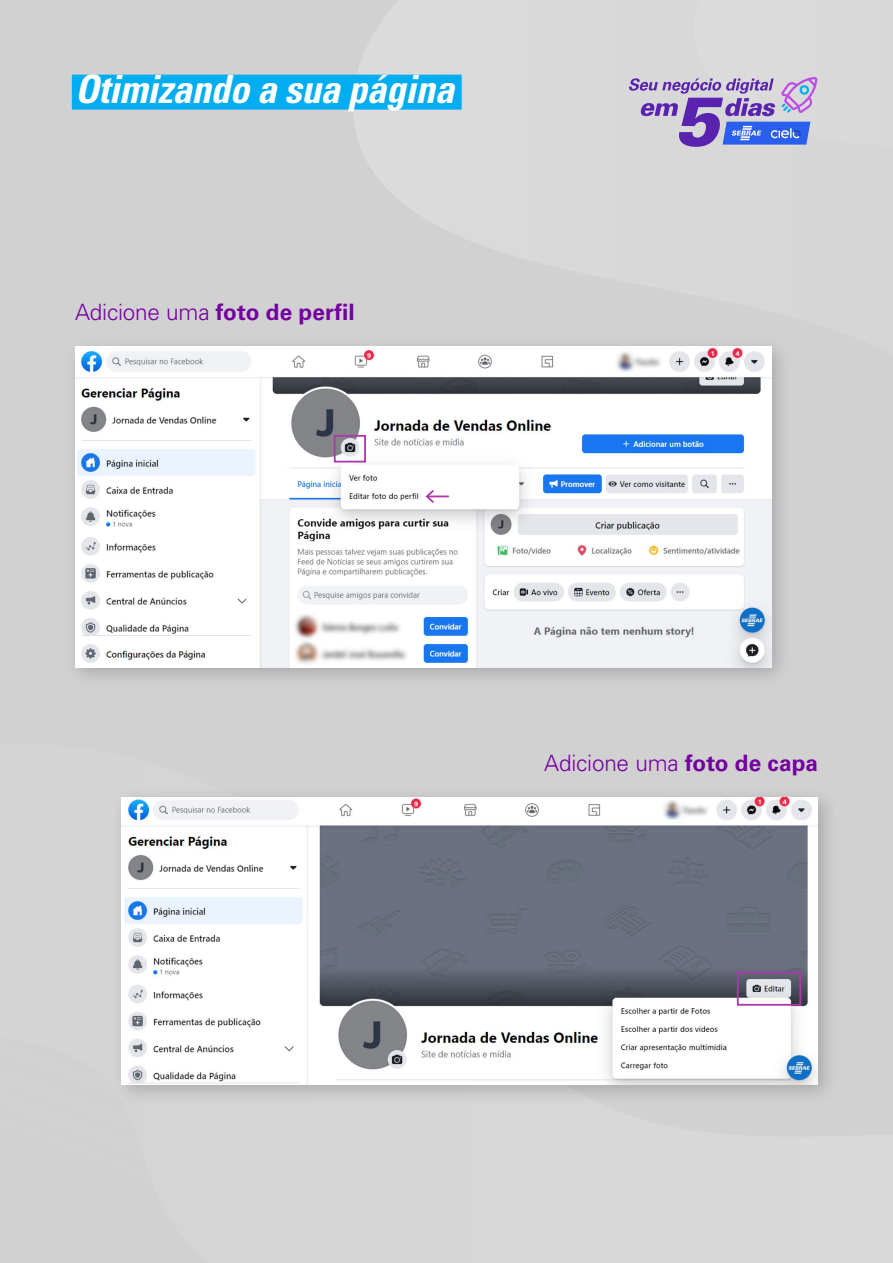
<style>
.page{position:relative;width:893px;height:1263px;background:#d1d1d1}
.page>*{position:absolute;margin:0;border:0;box-sizing:border-box;transform-origin:0 0}
.t1{font:italic 700 condensed 39px "Univers LT Std";letter-spacing:-.01em;color:#fff}
.t2{font:700 22.5px "Univers LT Std";letter-spacing:.005em;color:#73009e}
.t3{font:300 22.5px "Univers LT Std";letter-spacing:-.01em;color:#73009e}
.s1{font-weight:300}
.s2{font-weight:700}
</style>
<div class="page">
<svg style="left:629px;top:77px;width:188px;height:70px"></svg>
<div style="left:72px;top:75px;width:390px;height:35px;background:#00adf0"></div>
<div style="left:64px;top:336px;width:729px;height:353px;background:#000;opacity:.2"></div>
<img style="left:75px;top:347px;width:696px;height:320px">
<div style="left:334px;top:435px;width:32px;height:27px;border:2px solid #ad39aa"></div>
<hr style="left:427px;top:495px;width:22px;height:2px;background:#ad39aa">
<svg style="left:424px;top:488px;width:12px;height:17px"></svg>
<div style="left:111px;top:786px;width:728px;height:320px;background:#000;opacity:.2"></div>
<img style="left:122px;top:797px;width:696px;height:288px">
<div style="left:737px;top:972px;width:64px;height:34px;border:2px solid #ad39aa"></div>
<h1 class="t1" style="left:75px;top:65px;width:381px">Otimizando a sua página</h1>
<p class="t2" style="left:75px;top:299px;width:281px"><span class="s1">Adicione uma</span> foto de perfil</p>
<p class="t3" style="left:544px;top:749px;width:275px">Adicione uma <span class="s2">foto de capa</span></p>
</div>
